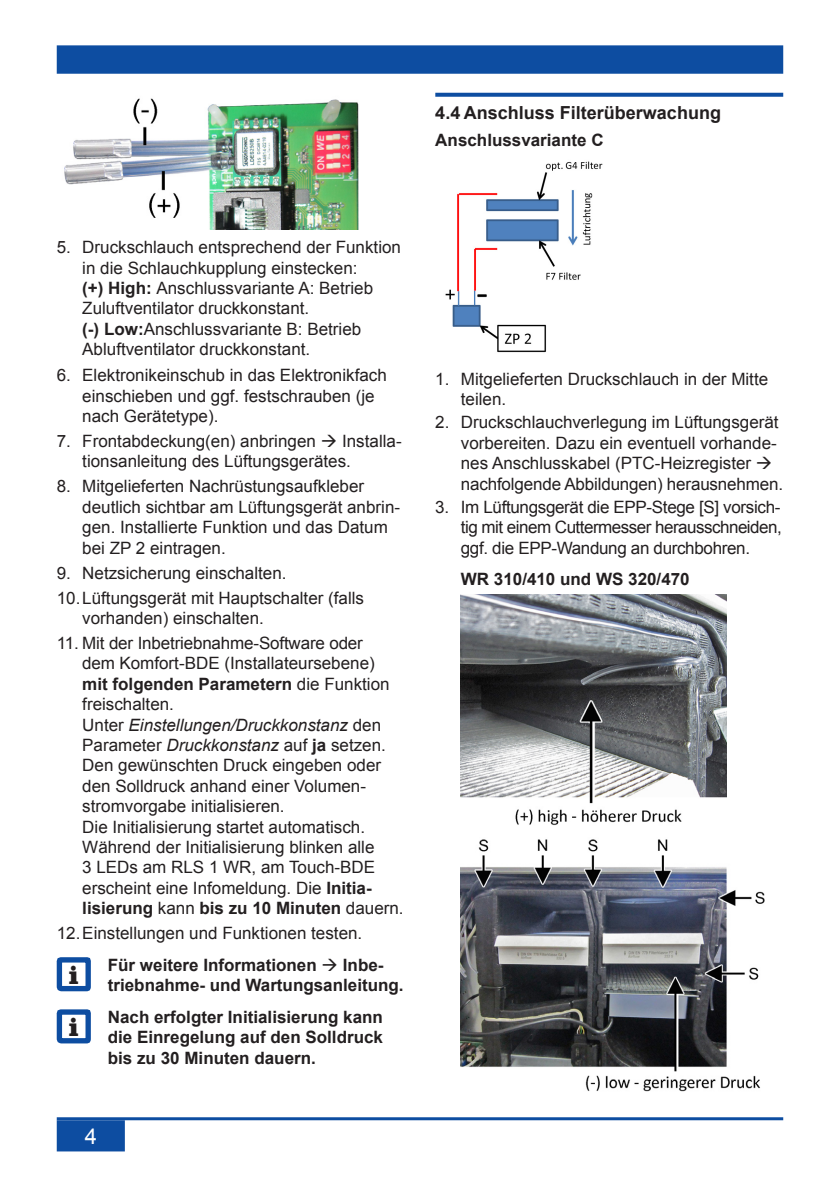
<style>
.page{position:relative;width:840px;height:1191px;background:#fff}
.page>*{position:absolute;margin:0;border:0;box-sizing:border-box;transform-origin:0 0}
.t1{font:900 26.6px "Clarendon BT";color:#231f20}
.t2{font:22px "Arial";color:#fff}
.t3{font:700 18px "Arial";color:#231f20}
.t4{font:17px/20.4px "Arial";color:#231f20}
.t5{font:700 17px/20.4px "Arial";color:#231f20}
.s1{font-weight:700}
.s2{font-style:italic}
</style>
<div class="page">
<hr style="left:57px;top:1117px;width:725px;height:3px;background:#0d4da1">
<div style="left:57px;top:45px;width:725px;height:29px;background:#0d4da1;border:2px solid #0d4da1"></div>
<div style="left:58px;top:1121px;width:66px;height:29px;background:#0d4da1"></div>
<div style="left:57px;top:1120px;width:68px;height:31px;border:2px solid #0d4da1"></div>
<img style="left:64px;top:98px;width:295px;height:132px">
<svg style="left:57px;top:957px;width:34px;height:34px"></svg>
<svg style="left:57px;top:1009px;width:34px;height:34px"></svg>
<svg style="left:435px;top:93px;width:347px;height:4px"></svg>
<img style="left:445px;top:161px;width:158px;height:192px">
<img style="left:460px;top:594px;width:266px;height:231px">
<img style="left:460px;top:839px;width:305px;height:253px">
<p class="t3" style="left:435px;top:101px;width:287px">4.4 Anschluss Filterüberwachung</p>
<p class="t5" style="left:435px;top:130px;width:170px">Anschlussvariante C</p>
<p class="t4" style="left:82px;top:237px;width:320px;text-indent:-26px">5. Druckschlauch entsprechend der Funktion in die Schlauchkupplung einstecken:<br><span class="s1">(+) High:</span> Anschlussvariante A: Betrieb Zuluftventilator druckkonstant.<br><span class="s1">(-) Low:</span>Anschlussvariante B: Betrieb Abluftventilator druckkonstant.</p>
<p class="t4" style="left:82px;top:365px;width:306px;text-indent:-26px">6. Elektronikeinschub in das Elektronikfach einschieben und ggf. festschrauben (je nach Gerätetype).</p>
<p class="t4" style="left:82px;top:431px;width:321px;text-indent:-26px">7. Frontabdeckung(en) anbringen → Installa&shy;tionsanleitung des Lüftungsgerätes.</p>
<p class="t4" style="left:82px;top:476px;width:319px;text-indent:-26px">8. Mitgelieferten Nachrüstungsaufkleber deutlich sichtbar am Lüftungsgerät anbrin&shy;gen. Installierte Funktion und das Datum bei ZP 2 eintragen.</p>
<p class="t4" style="left:57px;top:560px;width:309px;line-height:25px">9. Netzsicherung einschalten.<br>10.Lüftungsgerät mit Hauptschalter (falls</p>
<p class="t4" style="left:82px;top:608px;width:183px">vorhanden) einschalten.</p>
<p class="t4" style="left:82px;top:633px;width:323px;text-indent:-26px">11. Mit der Inbetriebnahme-Software oder<br>dem Komfort-BDE (Installateursebene) <span class="s1">mit folgenden Parametern</span> die Funktion freischalten.<br>Unter <span class="s2">Einstellungen/Druckkonstanz</span> den Parameter <span class="s2">Druckkonstanz</span> auf <span class="s1">ja</span> setzen.<br>Den gewünschten Druck eingeben oder den Solldruck anhand einer Volumen&shy;stromvorgabe initialisieren.<br>Die Initialisierung startet automatisch.<br>Während der Initialisierung blinken alle<br>3 LEDs am RLS 1 WR, am Touch-BDE erscheint eine Infomeldung. Die <span class="s1">Initia&shy;lisierung</span> kann <span class="s1">bis zu 10 Minuten</span> dauern.</p>
<p class="t4" style="left:57px;top:923px;width:307px">12.Einstellungen und Funktionen testen.</p>
<h1 class="t1" style="left:69px;top:958px;width:11px">i</h1>
<p class="t5" style="left:108px;top:955px;width:297px">Für weitere Informationen → Inbe&shy;triebnahme- und Wartungsanleitung.</p>
<h1 class="t1" style="left:69px;top:1010px;width:11px">i</h1>
<p class="t5" style="left:108px;top:1007px;width:276px;text-align:justify">Nach erfolgter Initialisierung kann die Einregelung auf den Solldruck bis zu 30 Minuten dauern.</p>
<p class="t2" style="left:85px;top:1121px;width:14px">4</p>
<p class="t4" style="left:460px;top:369px;width:309px;text-indent:-26px">1. Mitgelieferten Druckschlauch in der Mitte teilen.</p>
<p class="t4" style="left:460px;top:412px;width:323px;text-indent:-26px">2. Druckschlauchverlegung im Lüftungsgerät vorbereiten. Dazu ein eventuell vorhande&shy;nes Anschlusskabel (PTC-Heizregister → nachfolgende Abbildungen) herausnehmen.</p>
<p class="t4" style="left:460px;top:497px;width:322px;text-align:justify;text-indent:-26px">3. Im Lüftungsgerät die EPP-Stege [S] vorsich&shy;tig mit einem Cuttermesser herausschneiden, ggf. die EPP-Wandung an durchbohren.</p>
<p class="t5" style="left:460px;top:570px;width:230px">WR 310/410 und WS 320/470</p>
</div>
